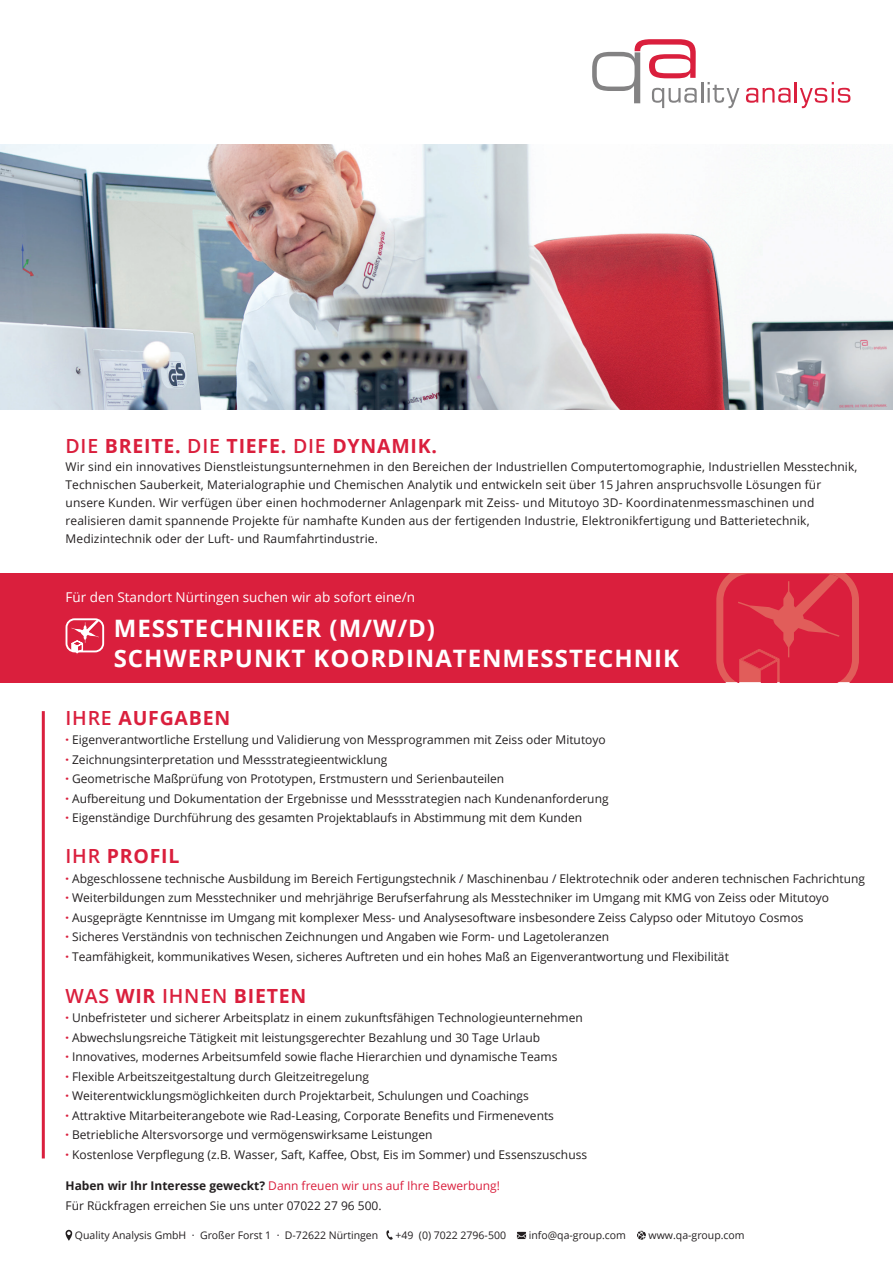
<style>
.page{position:relative;width:893px;height:1263px;background:#fff}
.page>*{position:absolute;margin:0;border:0;box-sizing:border-box;transform-origin:0 0}
.t1{font:700 24px/30px "Open Sans";letter-spacing:.04em;color:#fff}
.t2{font:700 19.5px "Open Sans";letter-spacing:.04em;color:#da1f3d}
.t3{font:13.5px "Open Sans";color:#fff}
.t4{font:12px/19.5px "Open Sans";color:#231f20}
.t5{font:10.5px "Open Sans";color:#231f20}
.s1{font-weight:600}
.s2{font-weight:800;color:#da1f3d}
.s3{font-weight:700}
.s4{color:#da1f3d}
</style>
<div class="page">
<img style="left:0;top:145px;width:893px;height:265px">
<div style="left:0;top:573px;width:893px;height:109px;background:#da1f3d"></div>
<hr style="left:42px;top:711px;width:3px;height:447px;background:#da1f3d">
<hr style="left:701px;top:82px;width:2px;height:21px;background:#838283">
<svg style="left:708px;top:82px;width:31px;height:26px"></svg>
<svg style="left:746px;top:88px;width:44px;height:15px"></svg>
<hr style="left:795px;top:82px;width:2px;height:21px;background:#da1f3d">
<svg style="left:800px;top:82px;width:50px;height:26px"></svg>
<svg style="left:592px;top:39px;width:105px;height:69px"></svg>
<svg style="left:66px;top:1230px;width:6px;height:11px"></svg>
<svg style="left:386px;top:1230px;width:7px;height:10px"></svg>
<svg style="left:517px;top:1232px;width:9px;height:7px"></svg>
<svg style="left:637px;top:1231px;width:9px;height:9px"></svg>
<svg style="left:71px;top:621px;width:28px;height:32px"></svg>
<div style="left:66px;top:618px;width:38px;height:34px;border:2px solid #fff;border-radius:8px"></div>
<svg style="left:716px;top:573px;width:143px;height:110px"></svg>
<h2 class="t2" style="left:66px;top:432px;width:373px"><span class="s1">DIE</span> BREITE. <span class="s1">DIE</span> TIEFE. <span class="s1">DIE</span> DYNAMIK.</h2>
<p class="t4" style="left:66px;top:457px;width:793px;line-height:18px">Wir sind ein innovatives Dienstleistungsunternehmen in den Bereichen der Industriellen Computertomographie, Industriellen Messtechnik, Technischen Sauberkeit, Materialographie und Chemischen Analytik und entwickeln seit über 15 Jahren anspruchsvolle Lösungen für unsere Kunden. Wir verfügen über einen hochmoderner Anlagenpark mit Zeiss- und Mitutoyo 3D- Koordinatenmessmaschinen und realisieren damit spannende Projekte für namhafte Kunden aus der fertigenden Industrie, Elektronikfertigung und Batterietechnik, Medizintechnik oder der Luft- und Raumfahrtindustrie.</p>
<p class="t3" style="left:66px;top:588px;width:351px">Für den Standort Nürtingen suchen wir ab sofort eine/n</p>
<h1 class="t1" style="left:114px;top:612px;width:567px">MESSTECHNIKER (M/W/D)<br>SCHWERPUNKT KOORDINATENMESSTECHNIK</h1>
<h2 class="t2" style="left:66px;top:704px;width:166px"><span class="s1">IHRE</span> AUFGABEN</h2>
<p class="t4" style="left:66px;top:730px;width:545px"><span class="s2">·</span> Eigenverantwortliche Erstellung und Validierung von Messprogrammen mit Zeiss oder Mitutoyo <span class="s2">·</span> Zeichnungsinterpretation und Messstrategieentwicklung<br><span class="s2">·</span> Geometrische Maßprüfung von Prototypen, Erstmustern und Serienbauteilen<br><span class="s2">·</span> Aufbereitung und Dokumentation der Ergebnisse und Messstrategien nach Kundenanforderung <span class="s2">·</span> Eigenständige Durchführung des gesamten Projektablaufs in Abstimmung mit dem Kunden</p>
<h2 class="t2" style="left:66px;top:842px;width:115px"><span class="s1">IHR</span> PROFIL</h2>
<p class="t4" style="left:66px;top:868px;width:801px"><span class="s2">·</span> Abgeschlossene technische Ausbildung im Bereich Fertigungstechnik / Maschinenbau / Elektrotechnik oder anderen technischen Fachrichtung <span class="s2">·</span> Weiterbildungen zum Messtechniker und mehrjährige Berufserfahrung als Messtechniker im Umgang mit KMG von Zeiss oder Mitutoyo<br><span class="s2">·</span> Ausgeprägte Kenntnisse im Umgang mit komplexer Mess- und Analysesoftware insbesondere Zeiss Calypso oder Mitutoyo Cosmos<br><span class="s2">·</span> Sicheres Verständnis von technischen Zeichnungen und Angaben wie Form- und Lagetoleranzen<br><span class="s2">·</span> Teamfähigkeit, kommunikatives Wesen, sicheres Auftreten und ein hohes Maß an Eigenverantwortung und Flexibilität</p>
<h2 class="t2" style="left:66px;top:982px;width:242px"><span class="s1">WAS</span> WIR <span class="s1">IHNEN</span> BIETEN</h2>
<p class="t4" style="left:66px;top:1008px;width:523px"><span class="s2">·</span> Unbefristeter und sicherer Arbeitsplatz in einem zukunftsfähigen Technologieunternehmen <span class="s2">·</span> Abwechslungsreiche Tätigkeit mit leistungsgerechter Bezahlung und 30 Tage Urlaub<br><span class="s2">·</span> Innovatives, modernes Arbeitsumfeld sowie flache Hierarchien und dynamische Teams<br><span class="s2">·</span> Flexible Arbeitszeitgestaltung durch Gleitzeitregelung<br><span class="s2">·</span> Weiterentwicklungsmöglichkeiten durch Projektarbeit, Schulungen und Coachings<br><span class="s2">·</span> Attraktive Mitarbeiterangebote wie Rad-Leasing, Corporate Benefits und Firmenevents<br><span class="s2">·</span> Betriebliche Altersvorsorge und vermögenswirksame Leistungen<br><span class="s2">·</span> Kostenlose Verpflegung (z.B. Wasser, Saft, Kaffee, Obst, Eis im Sommer) und Essenszuschuss</p>
<p class="t4" style="left:66px;top:1176px;width:436px"><span class="s3">Haben wir Ihr Interesse geweckt?</span> <span class="s4">Dann freuen wir uns auf Ihre Bewerbung!<br></span>Für Rückfragen erreichen Sie uns unter 07022 27 96 500.</p>
<p class="t5" style="left:75px;top:1227px;width:305px">Quality Analysis GmbH · Großer Forst 1 · D-72622 Nürtingen</p>
<p class="t5" style="left:395px;top:1227px;width:112px">+49 (0) 7022 2796-500</p>
<p class="t5" style="left:529px;top:1227px;width:99px">info@qa-group.com</p>
<p class="t5" style="left:649px;top:1227px;width:98px">www.qa-group.com</p>
</div>
